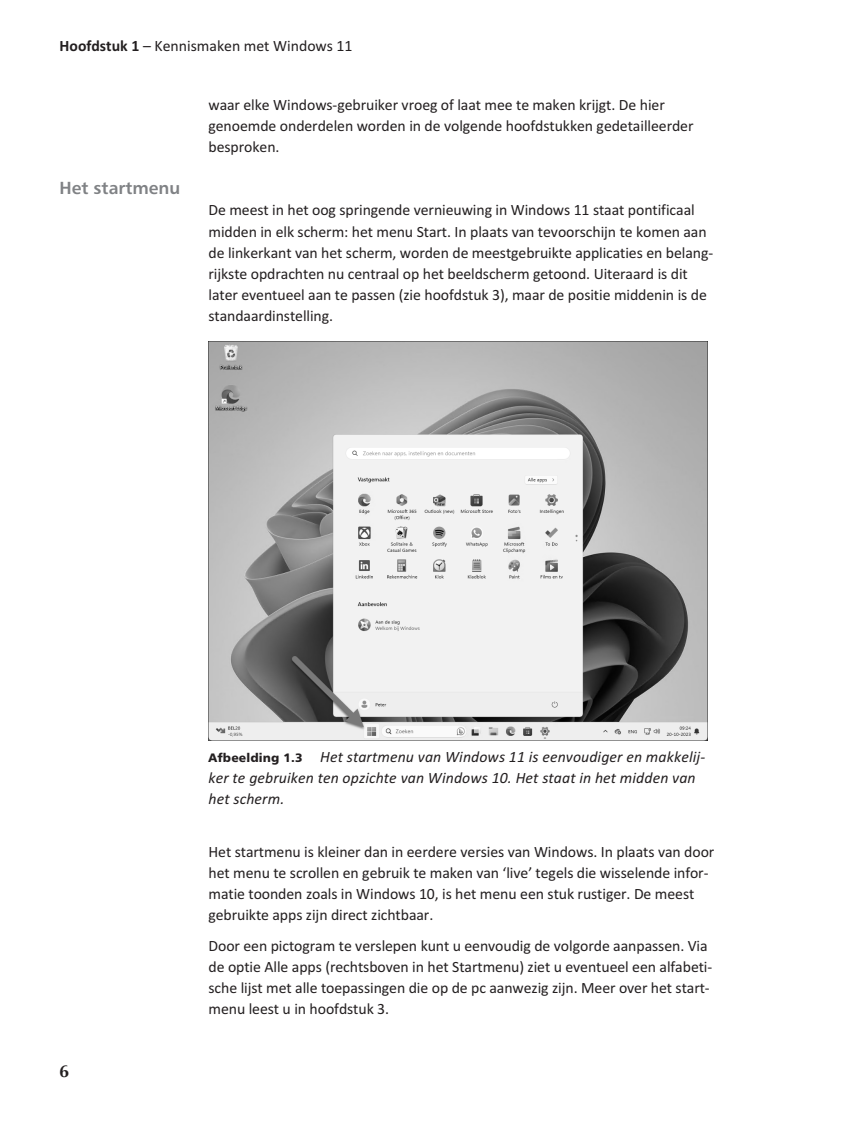
<style>
.page{position:relative;width:844px;height:1132px;background:#fff}
.page>*{position:absolute;margin:0;border:0;box-sizing:border-box;transform-origin:0 0}
.t1{font:700 17.5px "Humnst 777 BT";color:#808285}
.t2{font:700 17.5px "Zapf Humnst BT";color:#231f20}
.t3{font:15.75px/21px "Calibri";letter-spacing:-.005em;color:#231f20}
.t4{font:italic 15.75px/21px "Calibri";letter-spacing:.005em;color:#231f20}
.s1{font-weight:700}
.s2{font-family:"Humnst 777 Blk BT";font-style:normal;font-size:12.25px}
</style>
<div class="page">
<img style="left:208px;top:341px;width:499px;height:399px">
<p class="t3" style="left:60px;top:36px;width:294px"><span class="s1">Hoofdstuk 1</span> – Kennismaken met Windows 11</p>
<p class="t1" style="left:60px;top:181px;width:122px">Het startmenu</p>
<p class="t3" style="left:208px;top:96px;width:486px">waar elke Windows-gebruiker vroeg of laat mee te maken krijgt. De hier genoemde onderdelen worden in de volgende hoofdstukken gedetailleerder besproken.</p>
<p class="t3" style="left:208px;top:201px;width:506px">De meest in het oog springende vernieuwing in Windows 11 staat pontificaal midden in elk scherm: het menu Start. In plaats van tevoorschijn te komen aan de linkerkant van het scherm, worden de meestgebruikte applicaties en belang&shy;rijkste opdrachten nu centraal op het beeldscherm getoond. Uiteraard is dit later eventueel aan te passen (zie hoofdstuk 3), maar de positie middenin is de standaardinstelling.</p>
<p class="t2" style="left:60px;top:1060px;width:11px">6</p>
<p class="t4" style="left:208px;top:747px;width:498px"><span class="s2">Afbeelding 1.3</span> Het startmenu van Windows 11 is eenvoudiger en makkelij&shy;ker te gebruiken ten opzichte van Windows 10. Het staat in het midden van het scherm.</p>
<p class="t3" style="left:208px;top:841px;width:507px">Het startmenu is kleiner dan in eerdere versies van Windows. In plaats van door het menu te scrollen en gebruik te maken van ‘live’ tegels die wisselende infor&shy;matie toonden zoals in Windows 10, is het menu een stuk rustiger. De meest gebruikte apps zijn direct zichtbaar.</p>
<p class="t3" style="left:208px;top:936px;width:505px">Door een pictogram te verslepen kunt u eenvoudig de volgorde aanpassen. Via de optie Alle apps (rechtsboven in het Startmenu) ziet u eventueel een alfabeti&shy;sche lijst met alle toepassingen die op de pc aanwezig zijn. Meer over het start&shy;menu leest u in hoofdstuk 3.</p>
</div>
